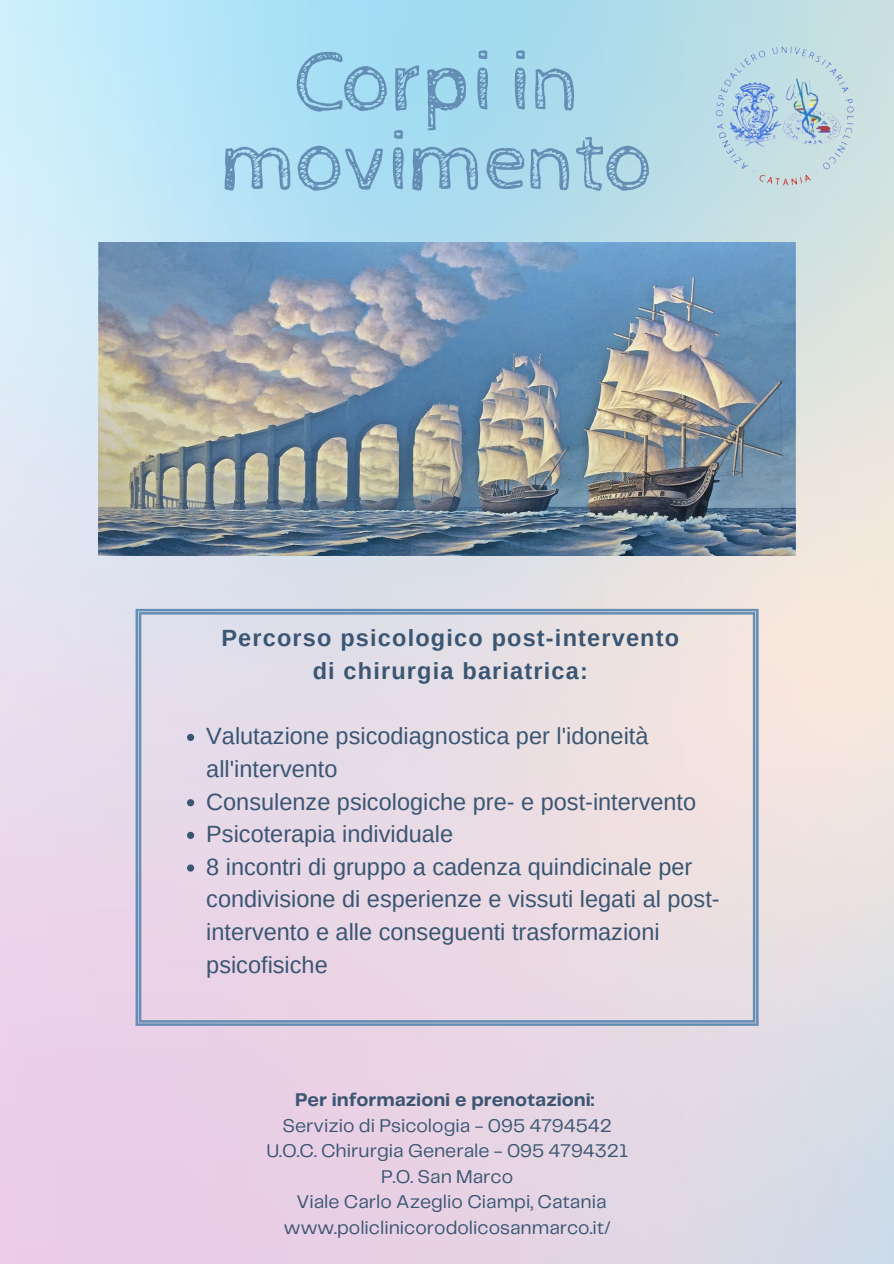
<style>
.page{position:relative;width:894px;height:1264px;background:#fff}
.page>*{position:absolute;margin:0;border:0;box-sizing:border-box;transform-origin:0 0}
.t1{font:87.15px/79.7px "Cabin Sketch";letter-spacing:-.02em;color:#648eb4;text-align:center}
.t2{font:23.55px/32.7px "Arimo";color:#3b5673}
.t3{font:700 23.55px "Arimo";letter-spacing:.05em;color:#3b5673}
.t4{font:19.2px "Telegraf";color:#3b5673}
.t5{font:700 19.2px "Telegraf";color:#3b5673}
</style>
<div class="page">
<img style="left:0;top:0;width:893px;height:1263px">
<img style="left:99px;top:242px;width:696px;height:313px">
<img style="left:714px;top:46px;width:141px;height:140px">
<svg style="left:135px;top:609px;width:623px;height:416px;background:#e4d9e3"></svg>
<svg style="left:187px;top:733px;width:7px;height:8px"></svg>
<svg style="left:187px;top:799px;width:7px;height:7px"></svg>
<svg style="left:187px;top:831px;width:7px;height:8px"></svg>
<svg style="left:187px;top:864px;width:7px;height:7px"></svg>
<p class="t1" style="left:220px;top:44px;width:436px">Corpi in movimento</p>
<p class="t3" style="left:221px;top:625px;width:459px">Percorso psicologico post-intervento</p>
<p class="t3" style="left:312px;top:657px;width:277px">di chirurgia bariatrica:</p>
<p class="t2" style="left:206px;top:719px;width:443px">Valutazione psicodiagnostica per l'idoneità all'intervento</p>
<p class="t2" style="left:206px;top:785px;width:491px">Consulenze psicologiche pre- e post-intervento</p>
<p class="t2" style="left:206px;top:817px;width:248px">Psicoterapia individuale</p>
<p class="t2" style="left:206px;top:850px;width:515px">8 incontri di gruppo a cadenza quindicinale per condivisione di esperienze e vissuti legati al post&shy;intervento e alle conseguenti trasformazioni psicofisiche</p>
<p class="t5" style="left:295px;top:1091px;width:301px">Per informazioni e prenotazioni:</p>
<p class="t4" style="left:282px;top:1117px;width:331px">Servizio di Psicologia - 095 4794542</p>
<p class="t4" style="left:266px;top:1142px;width:363px">U.O.C. Chirurgia Generale - 095 4794321</p>
<p class="t4" style="left:381px;top:1168px;width:133px">P.O. San Marco</p>
<p class="t4" style="left:296px;top:1193px;width:311px">Viale Carlo Azeglio Ciampi, Catania</p>
<p class="t4" style="left:284px;top:1219px;width:328px">www.policlinicorodolicosanmarco.it/</p>
</div>
